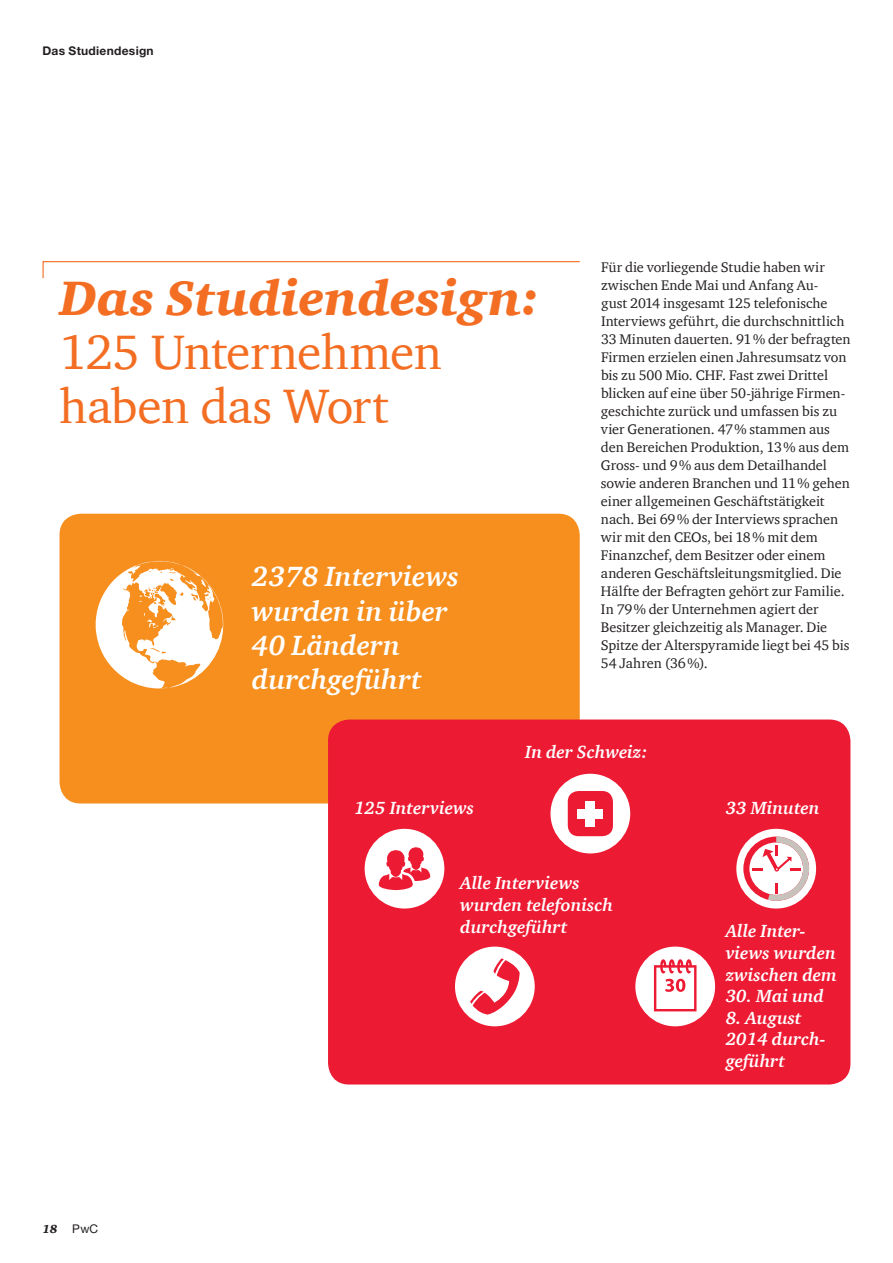
<style>
.page{position:relative;width:893px;height:1263px;background:#fff}
.page>*{position:absolute;margin:0;border:0;box-sizing:border-box;transform-origin:0 0}
.t1{font:49.5px/54px "ITC Charter Com";letter-spacing:-.015em;color:#f36e23}
.t2{font:italic 900 49.5px "ITC Charter Com";color:#f36e23}
.t3{font:italic 700 28.5px/34.2px "ITC Charter Com";color:#fff}
.t4{font:italic 700 18px/21.6px "ITC Charter Com";color:#fff}
.t5{font:14.25px/18px "ITC Charter Com";color:#231f20}
.t6{font:700 12px "Helvetica Neue LT Std";letter-spacing:.025em;color:#231f20}
.t7{font:12px "Helvetica Neue LT Std";color:#231f20}
.s1{font-family:"ITC Charter Com";font-weight:900;font-style:italic}
</style>
<div class="page">
<div style="left:60px;top:514px;width:520px;height:289px;background:#f68f1e;border-radius:21px"></div>
<svg style="left:42px;top:261px;width:538px;height:18px"></svg>
<svg style="left:96px;top:561px;width:128px;height:128px"></svg>
<div style="left:328px;top:719px;width:522px;height:365px;background:#ed1a33;border-radius:21px"></div>
<div style="left:550px;top:774px;width:80px;height:79px;background:#fff;border-radius:50%"></div>
<div style="left:568px;top:791px;width:45px;height:45px;background:#ed1a33;border-radius:11px"></div>
<div style="left:586px;top:801px;width:9px;height:25px;background:#fff"></div>
<div style="left:578px;top:809px;width:25px;height:9px;background:#fff"></div>
<div style="left:455px;top:946px;width:80px;height:80px;background:#fff;border-radius:50%"></div>
<svg style="left:470px;top:958px;width:50px;height:56px"></svg>
<div style="left:635px;top:946px;width:80px;height:80px;background:#fff;border-radius:50%"></div>
<svg style="left:654px;top:959px;width:42px;height:52px"></svg>
<div style="left:365px;top:829px;width:79px;height:79px;background:#fff;border-radius:50%"></div>
<div style="left:736px;top:829px;width:80px;height:79px;background:#fff;border-radius:50%"></div>
<svg style="left:743px;top:836px;width:66px;height:65px"></svg>
<svg style="left:379px;top:847px;width:51px;height:43px"></svg>
<p class="t6" style="left:43px;top:43px;width:113px">Das Studiendesign</p>
<h1 class="t2" style="left:60px;top:268px;width:482px">Das Studiendesign:</h1>
<h1 class="t1" style="left:60px;top:324px;width:384px">125 Unternehmen haben das Wort</h1>
<h2 class="t3" style="left:252px;top:559px;width:208px">2378 Interviews wurden in über<br>40 Ländern durchgeführt</h2>
<p class="t5" style="left:601px;top:258px;width:251px">Für die vorliegende Studie haben wir zwischen Ende Mai und Anfang Au-<br>gust 2014 insgesamt 125 telefonische Interviews geführt, die durchschnittlich 33 Minuten dauerten. 91% der befragten Firmen erzielen einen Jahresumsatz von bis zu 500 Mio. CHF. Fast zwei Drittel blicken auf eine über 50-jährige Firmen&shy;geschichte zurück und umfassen bis zu vier Generationen. 47% stammen aus den Bereichen Produktion, 13% aus dem Gross- und 9% aus dem Detailhandel sowie anderen Branchen und 11% gehen einer allgemeinen Geschäftstätigkeit nach. Bei 69% der Interviews sprachen wir mit den CEOs, bei 18% mit dem Finanzchef, dem Besitzer oder einem anderen Geschäftsleitungsmitglied. Die Hälfte der Befragten gehört zur Familie.<br>In 79% der Unternehmen agiert der Besitzer gleichzeitig als Manager. Die Spitze der Alterspyramide liegt bei 45 bis 54 Jahren (36%).</p>
<p class="t7" style="left:43px;top:1221px;width:57px"><span class="s1">18</span> PwC</p>
<p class="t4" style="left:354px;top:796px;width:122px">125 Interviews</p>
<p class="t4" style="left:525px;top:741px;width:124px">In der Schweiz:</p>
<p class="t4" style="left:460px;top:872px;width:154px">Alle Interviews wurden telefonisch durchgeführt</p>
<p class="t4" style="left:726px;top:796px;width:95px">33 Minuten</p>
<p class="t4" style="left:726px;top:920px;width:113px">Alle Inter&shy;views wurden zwischen dem</p>
<p class="t4" style="left:726px;top:985px;width:100px">30. Mai und</p>
<p class="t4" style="left:726px;top:1007px;width:101px">8. August<br>2014 durch&shy;geführt</p>
</div>
